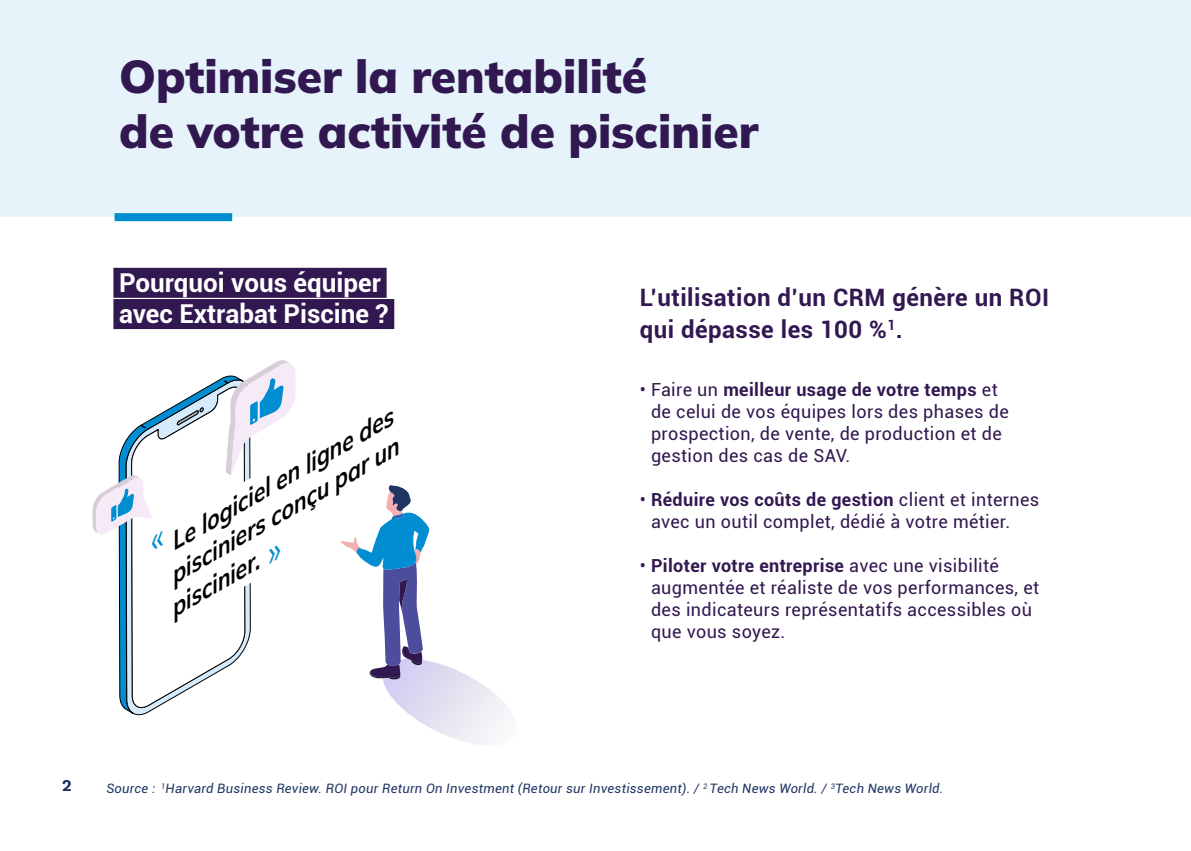
<style>
.page{position:relative;width:1191px;height:851px;background:#fff}
.page>*{position:absolute;margin:0;border:0;box-sizing:border-box;transform-origin:0 0}
.t1{font:900 46px/55.2px "Mulish";color:#321850}
.t2{font:700 26px/31.2px "Roboto";color:#fff}
.t3{font:italic 700 24px "Mulish";color:#000}
.t4{font:700 24px/32px "Roboto";letter-spacing:.02em;color:#321850}
.t5{font:18px/22px "Roboto";letter-spacing:.02em;color:#321850}
.t6{font:16px "Work Sans";color:#1f3563}
.t7{font:italic 13px "Roboto";letter-spacing:.02em;color:#1f3563}
.s1{font-weight:400;font-size:33.6px;color:#008dd1}
.s2{font-weight:700}
</style>
<div class="page">
<div style="left:0;top:0;width:1191px;height:217px;background:#e6f3fa"></div>
<div style="left:114px;top:213px;width:118px;height:8px;background:#008dd1"></div>
<img style="left:383px;top:661px;width:124px;height:84px">
<svg style="left:340px;top:485px;width:89px;height:194px"></svg>
<div style="left:113px;top:268px;width:273px;height:30px;background:#321850"></div>
<div style="left:113px;top:299px;width:281px;height:30px;background:#321850"></div>
<svg style="left:92px;top:360px;width:204px;height:350px"></svg>
<h1 class="t1" style="left:119px;top:48px;width:641px">Optimiser la rentabilité<br>de votre activité de piscinier</h1>
<h2 class="t2" style="left:119px;top:266px;width:271px">Pourquoi vous équiper avec Extrabat Piscine ?</h2>
<h3 class="t3" style="left:161px;top:529px;width:256px;rotate:-30deg">Le logiciel en ligne des</h3>
<h3 class="t3" style="left:161px;top:563px;width:263px;rotate:-30deg">pisciniers conçu par un</h3>
<h3 class="t3" style="left:161px;top:596px;width:124px;rotate:-30deg">piscinier. <span class="s1">»</span></h3>
<h3 class="t4" style="left:639px;top:280px;width:411px">L’utilisation d’un CRM génère un ROI qui dépasse les 100 %<sup>1</sup>.</h3>
<p class="t5" style="left:651px;top:377px;width:359px;text-indent:-11px">• Faire un <span class="s2">meilleur usage de votre temps</span> et de celui de vos équipes lors des phases de prospection, de vente, de production et de gestion des cas de SAV.</p>
<p class="t5" style="left:651px;top:487px;width:390px;text-indent:-11px">• <span class="s2">Réduire vos coûts de gestion</span> client et internes avec un outil complet, dédié à votre métier.</p>
<p class="t5" style="left:651px;top:553px;width:390px;text-indent:-11px">• <span class="s2">Piloter votre entreprise</span> avec une visibilité augmentée et réaliste de vos performances, et des indicateurs représentatifs accessibles où que vous soyez.</p>
<p class="t6" style="left:62px;top:773px;width:11px">2</p>
<p class="t7" style="left:106px;top:779px;width:838px">Source : <sup>1</sup>Harvard Business Review. ROI pour Return On Investment (Retour sur Investissement). / <sup>2</sup> Tech News World. / <sup>3</sup>Tech News World.</p>
</div>
